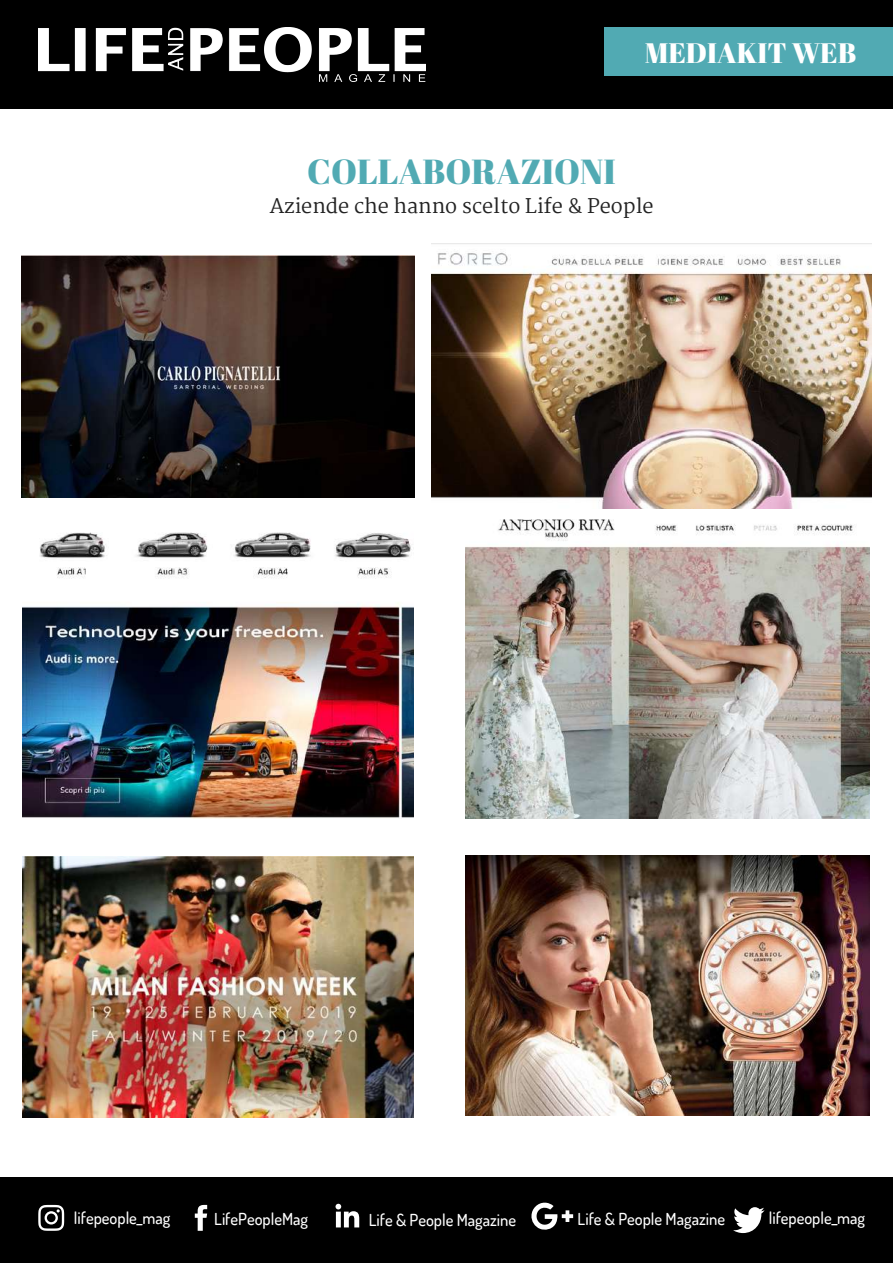
<style>
.page{position:relative;width:893px;height:1263px;background:#fff}
.page>*{position:absolute;margin:0;border:0;box-sizing:border-box;transform-origin:0 0}
.t1{font:34.8px "Abril Fatface";color:#51aab3}
.t2{font:28.2px "Abril Fatface";color:#fff}
.t3{font:19.8px "Martel";color:#222}
.t4{font:500 16.5px "Dosis";color:#fff}
</style>
<div class="page">
<div style="left:0;top:0;width:893px;height:108px;background:#000"></div>
<img style="left:38px;top:27px;width:388px;height:54px">
<div style="left:605px;top:27px;width:288px;height:48px;background:#51aab3"></div>
<img style="left:23px;top:857px;width:390px;height:260px">
<div style="left:0;top:1177px;width:893px;height:86px;background:#000"></div>
<svg style="left:195px;top:1205px;width:12px;height:26px"></svg>
<svg style="left:38px;top:1205px;width:26px;height:26px"></svg>
<svg style="left:335px;top:1204px;width:24px;height:23px"></svg>
<svg style="left:531px;top:1203px;width:42px;height:27px"></svg>
<svg style="left:733px;top:1207px;width:32px;height:26px"></svg>
<img style="left:21px;top:256px;width:393px;height:242px">
<img style="left:465px;top:519px;width:404px;height:300px">
<img style="left:23px;top:532px;width:390px;height:287px">
<img style="left:431px;top:243px;width:440px;height:266px">
<img style="left:465px;top:856px;width:404px;height:260px">
<h2 class="t2" style="left:645px;top:33px;width:213px">MEDIAKIT WEB</h2>
<h1 class="t1" style="left:307px;top:147px;width:310px">COLLABORAZIONI</h1>
<p class="t3" style="left:270px;top:194px;width:385px">Aziende che hanno scelto Life &amp; People</p>
<p class="t4" style="left:74px;top:1207px;width:98px">lifepeople_mag</p>
<p class="t4" style="left:214px;top:1208px;width:95px">LifePeopleMag</p>
<p class="t4" style="left:369px;top:1209px;width:149px">Life &amp; People Magazine</p>
<p class="t4" style="left:578px;top:1208px;width:149px">Life &amp; People Magazine</p>
<p class="t4" style="left:769px;top:1207px;width:98px">lifepeople_mag</p>
</div>
